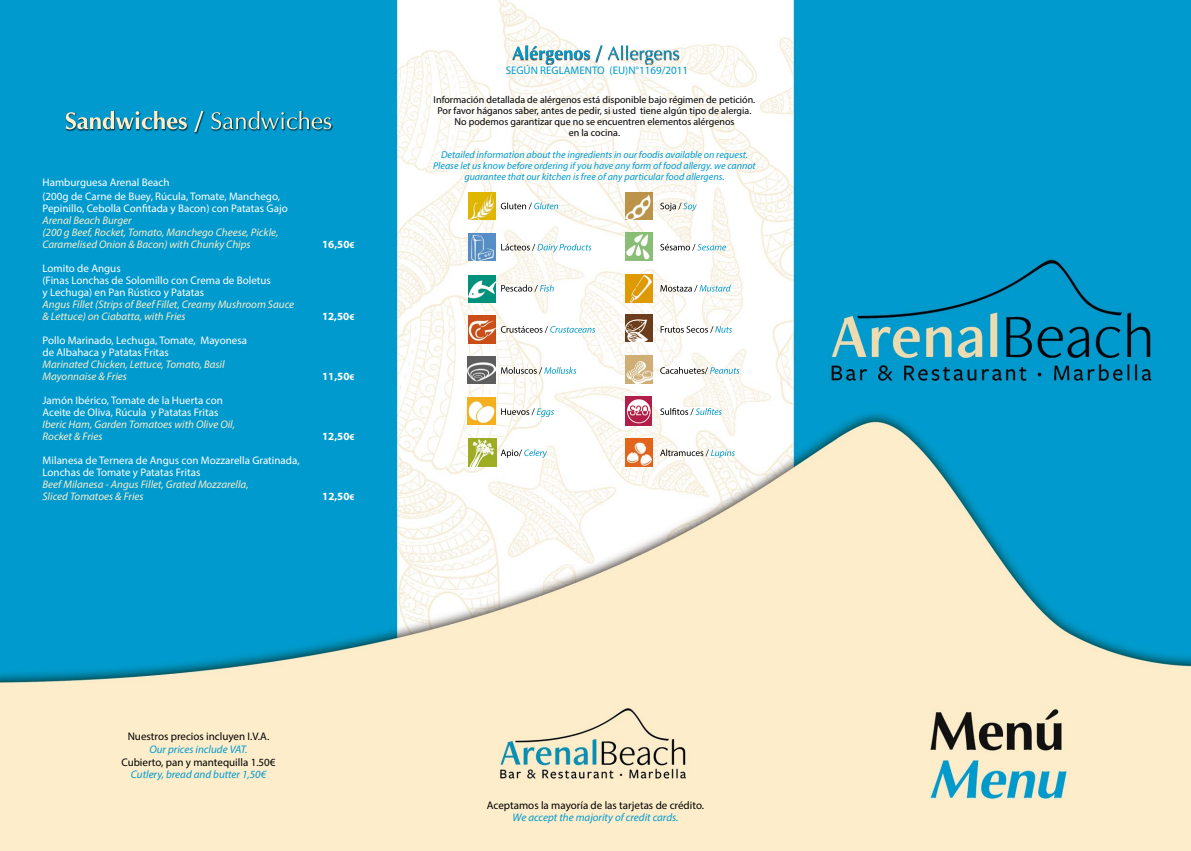
<style>
.page{position:relative;width:1191px;height:851px;background:#fff}
.page>*{position:absolute;margin:0;border:0;box-sizing:border-box;transform-origin:0 0}
.t1{font:11px/12px "Myriad Pro";color:#fff}
.t2{font:italic 11px/12px "Myriad Pro";color:#fdedca}
.t3{font:11px "Myriad Pro";color:#000}
.t4{font:italic 11px "Myriad Pro";color:#009acd}
.t5{font:700 11px "Myriad Pro";color:#fff}
.t6{font:11px "Myriad Pro";color:#009acd}
.t7{font:10px/11px "Myriad Pro";color:#000;text-align:center}
.t8{font:italic 10px/11px "Myriad Pro";color:#009acd;text-align:center}
.s1{font-size:9px}
</style>
<div class="page">
<img style="left:0;top:0;width:1191px;height:850px">
<svg style="left:501px;top:449px;width:46px;height:9px"></svg>
<svg style="left:501px;top:408px;width:53px;height:9px"></svg>
<svg style="left:501px;top:367px;width:75px;height:7px"></svg>
<svg style="left:501px;top:326px;width:94px;height:7px"></svg>
<svg style="left:501px;top:285px;width:53px;height:7px"></svg>
<svg style="left:501px;top:243px;width:90px;height:9px"></svg>
<svg style="left:501px;top:202px;width:57px;height:7px"></svg>
<svg style="left:660px;top:449px;width:75px;height:9px"></svg>
<svg style="left:660px;top:408px;width:62px;height:7px"></svg>
<svg style="left:660px;top:367px;width:79px;height:7px"></svg>
<svg style="left:660px;top:326px;width:72px;height:7px"></svg>
<svg style="left:660px;top:285px;width:70px;height:7px"></svg>
<svg style="left:660px;top:244px;width:66px;height:7px"></svg>
<svg style="left:660px;top:203px;width:37px;height:8px"></svg>
<img style="left:468px;top:397px;width:27px;height:27px">
<img style="left:468px;top:192px;width:27px;height:27px">
<img style="left:625px;top:314px;width:28px;height:27px">
<img style="left:468px;top:233px;width:27px;height:28px">
<img style="left:625px;top:397px;width:26px;height:28px">
<img style="left:468px;top:275px;width:27px;height:27px">
<img style="left:625px;top:192px;width:27px;height:27px">
<img style="left:468px;top:315px;width:27px;height:28px">
<img style="left:468px;top:356px;width:27px;height:27px">
<img style="left:625px;top:438px;width:28px;height:29px">
<img style="left:625px;top:233px;width:27px;height:27px">
<img style="left:625px;top:355px;width:28px;height:28px">
<img style="left:625px;top:274px;width:28px;height:28px">
<img style="left:468px;top:438px;width:28px;height:28px">
<div style="left:65px;top:110px;width:269px;height:24px;background:#000;opacity:.75"></div>
<svg style="left:66px;top:111px;width:265px;height:21px;background:#3aa0bc"></svg>
<div style="left:512px;top:45px;width:168px;height:20px;background:#000;opacity:.75"></div>
<svg style="left:512px;top:46px;width:166px;height:18px"></svg>
<p class="t1" style="left:43px;top:175px;width:239px;line-height:14px">Hamburguesa Arenal Beach<br>(200g de Carne de Buey, Rúcula, Tomate, Manchego,</p>
<p class="t1" style="left:43px;top:202px;width:247px">Pepinillo, Cebolla Confitada y Bacon) con Patatas Gajo</p>
<p class="t2" style="left:43px;top:214px;width:237px">Arenal Beach Burger<br>(200 g Beef, Rocket, Tomato, Manchego Cheese, Pickle,<br>Caramelised Onion &amp; Bacon) with Chunky Chips</p>
<p class="t1" style="left:43px;top:262px;width:230px">Lomito de Angus<br>(Finas Lonchas de Solomillo con Crema de Boletus y Lechuga) en Pan Rústico y Patatas</p>
<p class="t2" style="left:43px;top:298px;width:253px">Angus Fillet (Strips of Beef Fillet, Creamy Mushroom Sauce &amp; Lettuce) on Ciabatta, with Fries</p>
<p class="t1" style="left:43px;top:334px;width:206px">Pollo Marinado, Lechuga, Tomate, Mayonesa de Albahaca y Patatas Fritas</p>
<p class="t2" style="left:43px;top:358px;width:184px">Marinated Chicken, Lettuce, Tomato, Basil<br>Mayonnaise &amp; Fries</p>
<p class="t1" style="left:43px;top:394px;width:182px">Jamón Ibérico, Tomate de la Huerta con<br>Aceite de Oliva, Rúcula y Patatas Fritas</p>
<p class="t2" style="left:43px;top:418px;width:194px">Iberic Ham, Garden Tomatoes with Olive Oil,<br>Rocket &amp; Fries</p>
<p class="t1" style="left:43px;top:454px;width:259px">Milanesa de Ternera de Angus con Mozzarella Gratinada,<br>Lonchas de Tomate y Patatas Fritas</p>
<p class="t2" style="left:43px;top:478px;width:208px">Beef Milanesa - Angus Fillet, Grated Mozzarella,<br>Sliced Tomatoes &amp; Fries</p>
<p class="t5" style="left:322px;top:237px;width:34px">16,50<span class="s1">€</span></p>
<p class="t5" style="left:322px;top:309px;width:34px">12,50<span class="s1">€</span></p>
<p class="t5" style="left:322px;top:369px;width:34px">11,50<span class="s1">€</span></p>
<p class="t5" style="left:322px;top:429px;width:34px">12,50<span class="s1">€</span></p>
<p class="t5" style="left:322px;top:489px;width:34px">12,50<span class="s1">€</span></p>
<p class="t6" style="left:505px;top:63px;width:184px">SEGÚN REGLAMENTO (EU)N°1169/2011</p>
<p class="t7" style="left:433px;top:94px;width:323px">Información detallada de alérgenos está disponible bajo régimen de petición.<br>Por favor háganos saber, antes de pedir, si usted tiene algún tipo de alergia.<br>No podemos garantizar que no se encuentren elementos alérgenos<br>en la cocina.</p>
<p class="t8" style="left:433px;top:149px;width:324px">Detailed information about the ingredients in our foodis available on request.<br>Please let us know before ordering if you have any form of food allergy. we cannot guarantee that our kitchen is free of any particular food allergens.</p>
<p class="t3" style="left:128px;top:729px;width:143px">Nuestros precios incluyen I.V.A.</p>
<p class="t4" style="left:149px;top:742px;width:100px">Our prices include VAT.</p>
<p class="t3" style="left:121px;top:755px;width:156px">Cubierto, pan y mantequilla 1.50€</p>
<p class="t4" style="left:131px;top:767px;width:137px">Cutlery, bread and butter 1,50€</p>
<p class="t3" style="left:487px;top:798px;width:219px">Aceptamos la mayoría de las tarjetas de crédito.</p>
<p class="t4" style="left:512px;top:810px;width:167px">We accept the majority of credit cards.</p>
</div>
